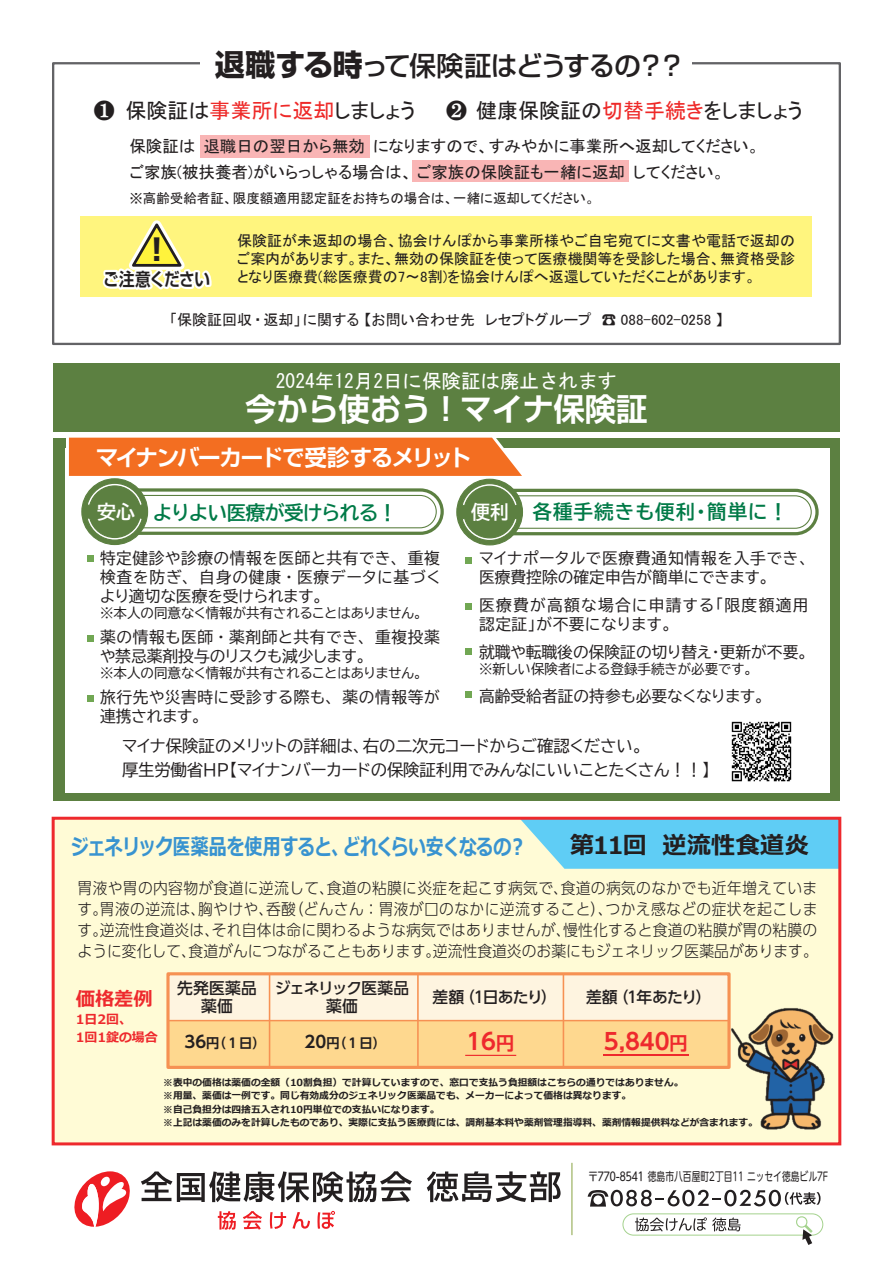
<style>
.page{position:relative;width:893px;height:1263px;background:#fff}
.page>*{position:absolute;margin:0;border:0;box-sizing:border-box;transform-origin:0 0}
.t1{font:700 31.5px "Shin Go Pr 6 De";letter-spacing:-.01em;color:#fff}
.t2{font:800 30px "Shin Go Pr 6";color:#231f20}
.t3{font:500 27px "Shin Go Pr 6";letter-spacing:-.055em;color:#231f20}
.t4{font:700 24px "Meiryo";letter-spacing:.01em;color:#231f20}
.t5{font:700 22.65px "UD Shin Go Pro De";color:#ee292d}
.t6{font:700 22.5px "Meiryo";letter-spacing:-.045em;color:#3893d0;scale:.8 1}
.t7{font:700 22.5px "Shin Go Pr 6 De";letter-spacing:-.065em;color:#fff}
.t8{font:21px "MS P Gothic";color:#231f20}
.t9{font:19.5px "MS Gothic";color:#fff}
.t10{font:19.5px "BIZ UDP Gothic Bold";letter-spacing:-.02em;color:#017a47}
.t11{font:19.5px "BIZ UDP Gothic Bold";letter-spacing:.055em;color:#017a47}
.t12{font:700 19.35px "Meiryo";color:#ee292d}
.t13{font:700 18px "Shin Go Pr 6 De";letter-spacing:-.03em;color:#231f20;scale:.87 1}
.t14{font:16.5px/25.5px "MS P Gothic";color:#231f20}
.t15{font:16.5px/24px "BIZ UDP Gothic";color:#231f20}
.t16{font:300 15.75px/21px "UD Shin Go Pro";color:#231f20;text-align:justify;scale:.94 1}
.t17{font:15.75px/18.9px "BIZ UDP Gothic";letter-spacing:.035em;color:#231f20}
.t18{font:15.75px "BIZ UDP Gothic";color:#231f20}
.t19{font:15.75px/18.9px "BIZ UDP Gothic";letter-spacing:.08em;color:#231f20}
.t20{font:500 15.75px/18px "UD Shin Go Pro";letter-spacing:-.045em;color:#231f20;text-align:center}
.t21{font:500 15.75px/18px "UD Shin Go Pro";letter-spacing:-.075em;color:#231f20;text-align:center}
.t22{font:15px/18px "MS P Gothic";color:#231f20}
.t23{font:13.5px "BIZ UDP Gothic";color:#231f20}
.t24{font:13.5px "MS P Gothic";color:#231f20}
.t25{font:700 13.2px "UD Shin Go Pro De";color:#231f20}
.t26{font:700 12.9px/18px "Meiryo";color:#ee292d}
.t27{font:12px "UD Shin M Go Pr 6";color:#231f20}
.t28{font:700 9.75px/13.5px "Meiryo";color:#231f20}
.s1{font-weight:700;font-size:30px}
.s2{color:#ee2928}
.s3{font-size:19.05px;color:#fff}
.s4{font-size:16.5px}
.s5{font-size:18.15px}
</style>
<div class="page">
<div style="left:53px;top:438px;width:787px;height:363px;background:#5c8041"></div>
<div style="left:66px;top:448px;width:764px;height:344px;background:#fff"></div>
<div style="left:53px;top:818px;width:787px;height:326px;background:#fffbd6"></div>
<svg style="left:141px;top:1171px;width:271px;height:31px"></svg>
<svg style="left:427px;top:1171px;width:134px;height:31px"></svg>
<svg style="left:74px;top:1171px;width:56px;height:56px"></svg>
<svg style="left:218px;top:1211px;width:18px;height:18px"></svg>
<svg style="left:243px;top:1211px;width:19px;height:19px"></svg>
<svg style="left:270px;top:1212px;width:16px;height:17px"></svg>
<svg style="left:292px;top:1212px;width:18px;height:17px"></svg>
<svg style="left:317px;top:1211px;width:18px;height:18px"></svg>
<svg style="left:588px;top:1190px;width:232px;height:16px"></svg>
<div style="left:622px;top:1213px;width:201px;height:22px;border:1px solid #a4d28d;border-radius:11px"></div>
<svg style="left:635px;top:1217px;width:106px;height:14px"></svg>
<hr style="left:571px;top:1163px;width:1px;height:72px;background:#8fa84c">
<svg style="left:795px;top:1216px;width:21px;height:29px"></svg>
<svg style="left:522px;top:821px;width:315px;height:48px;background:#6ad0f2"></svg>
<div style="left:52px;top:817px;width:789px;height:328px;border:3px solid #ee292d"></div>
<div style="left:168px;top:974px;width:561px;height:46px;background:#fef4e0"></div>
<div style="left:168px;top:1020px;width:561px;height:47px;background:#fed88f"></div>
<hr style="left:269px;top:974px;width:1px;height:93px;background:#f69153">
<hr style="left:417px;top:974px;width:2px;height:93px;background:#f69153">
<hr style="left:563px;top:974px;width:1px;height:93px;background:#f69153">
<hr style="left:168px;top:1020px;width:561px;height:1px;background:#f69153">
<svg style="left:465px;top:1055px;width:51px;height:1px"></svg>
<hr style="left:604px;top:1055px;width:85px;height:1px;background:#ee292d">
<div style="left:166px;top:972px;width:565px;height:97px;border:3px solid #f69153"></div>
<img style="left:712px;top:993px;width:130px;height:153px">
<div style="left:81px;top:216px;width:731px;height:81px;background:#fff57e"></div>
<div style="left:52px;top:62px;width:789px;height:283px;border:2px solid #636366"></div>
<div style="left:201px;top:43px;width:491px;height:37px;background:#fff"></div>
<div style="left:53px;top:364px;width:787px;height:68px;background:#5c8041"></div>
<div style="left:200px;top:136px;width:169px;height:22px;background:#f9b5b5"></div>
<div style="left:412px;top:160px;width:217px;height:22px;background:#f9b5b5"></div>
<div style="left:87px;top:555px;width:7px;height:7px;background:#71a753"></div>
<div style="left:87px;top:635px;width:7px;height:6px;background:#71a753"></div>
<div style="left:87px;top:695px;width:7px;height:7px;background:#71a753"></div>
<div style="left:465px;top:557px;width:7px;height:6px;background:#71a753"></div>
<div style="left:465px;top:648px;width:7px;height:7px;background:#71a753"></div>
<div style="left:465px;top:603px;width:7px;height:6px;background:#71a753"></div>
<svg style="left:66px;top:437px;width:746px;height:105px"></svg>
<div style="left:465px;top:691px;width:6px;height:7px;background:#71a753"></div>
<svg style="left:102px;top:220px;width:110px;height:70px"></svg>
<img style="left:731px;top:721px;width:61px;height:61px">
<h3 class="t3" style="left:215px;top:43px;width:472px"><span class="s1">退職する時</span>って保険証はどうするの？？</h3>
<h3 class="t8" style="left:94px;top:99px;width:323px">❶ 保険証は<span class="s2">事業所に返却</span>しましょう</h3>
<h3 class="t8" style="left:446px;top:99px;width:358px">❷ 健康保険証の<span class="s2">切替手続き</span>をしましょう</h3>
<p class="t14" style="left:129px;top:134px;width:632px">保険証は退職日の翌日から無効になりますので、すみやかに事業所へ返却してください。ご家族(被扶養者)がいらっしゃる場合は、ご家族の保険証も一緒に返却してください。</p>
<p class="t24" style="left:129px;top:192px;width:467px">※高齢受給者証、限度額適用認定証をお持ちの場合は、一緒に返却してください。</p>
<h2 class="t2" style="left:142px;top:225px;width:31px">！</h2>
<p class="t22" style="left:237px;top:231px;width:560px">保険証が未返却の場合、協会けんぽから事業所様やご自宅宛てに文書や電話で返却のご案内があります。また、無効の保険証を使って医療機関等を受診した場合、無資格受診</p>
<p class="t13" style="left:103px;top:264px;width:124px">ご注意ください</p>
<p class="t22" style="left:237px;top:267px;width:520px">となり医療費(総医療費の7～8割)を協会けんぽへ返還していただくことがあります。</p>
<p class="t22" style="left:170px;top:310px;width:555px">「保険証回収・返却」に関する 【お問い合わせ先　レセプトグループ　☎ 088-602-0258 】</p>
<p class="t9" style="left:276px;top:372px;width:343px">2024年12月2日に保険証は廃止されます</p>
<h1 class="t1" style="left:245px;top:383px;width:404px">今から使おう！マイナ保険証</h1>
<h3 class="t7" style="left:96px;top:439px;width:377px">マイナンバーカードで受診するメリット</h3>
<p class="t10" style="left:97px;top:503px;width:302px"><span class="s3">安心</span> よりよい医療が受けられる！</p>
<p class="t11" style="left:471px;top:502px;width:318px"><span class="s3">便利</span> 各種手続きも便利・簡単に！</p>
<p class="t17" style="left:100px;top:549px;width:342px;text-align:justify">特定健診や診療の情報を医師と共有でき、重複検査を防ぎ、自身の健康・医療データに基づくより適切な医療を受けられます。</p>
<p class="t23" style="left:100px;top:606px;width:324px">※本人の同意なく情報が共有されることはありません。</p>
<p class="t17" style="left:100px;top:628px;width:342px">薬の情報も医師・薬剤師と共有でき、重複投薬や禁忌薬剤投与のリスクも減少します。</p>
<p class="t23" style="left:100px;top:666px;width:324px">※本人の同意なく情報が共有されることはありません。</p>
<p class="t17" style="left:100px;top:688px;width:341px">旅行先や災害時に受診する際も、薬の情報等が連携されます。</p>
<p class="t17" style="left:479px;top:549px;width:331px">マイナポータルで医療費通知情報を入手でき、医療費控除の確定申告が簡単にできます。</p>
<p class="t19" style="left:479px;top:596px;width:331px">医療費が高額な場合に申請する「限度額適用認定証」が不要になります。</p>
<p class="t18" style="left:479px;top:644px;width:330px">就職や転職後の保険証の切り替え・更新が不要。</p>
<p class="t23" style="left:479px;top:662px;width:275px">※新しい保険者による登録手続きが必要です。</p>
<p class="t18" style="left:479px;top:688px;width:287px">高齢受給者証の持参も必要なくなります。</p>
<p class="t15" style="left:122px;top:733px;width:590px">マイナ保険証のメリットの詳細は、右の二次元コードからご確認ください。<br>厚生労働省HP【マイナンバーカードの保険証利用でみんなにいいことたくさん！！】</p>
<h3 class="t6" style="left:71px;top:830px;width:571px">ジェネリック医薬品を使用すると、どれくらい安くなるの︖</h3>
<h3 class="t4" style="left:570px;top:828px;width:240px">第11回 逆流性食道炎</h3>
<p class="t16" style="left:78px;top:877px;width:789px">胃液や胃の内容物が食道に逆流して、食道の粘膜に炎症を起こす病気で、食道の病気のなかでも近年増えています。胃液の逆流は、胸やけや、呑酸（どんさん：胃液が口のなかに逆流すること）、つかえ感などの症状を起こします。逆流性食道炎は、それ自体は命に関わるような病気ではありませんが、慢性化すると食道の粘膜が胃の粘膜のように変化して、食道がんにつながることもあります。逆流性食道炎のお薬にもジェネリック医薬品があります。</p>
<p class="t12" style="left:76px;top:986px;width:79px">価格差例</p>
<p class="t26" style="left:76px;top:1011px;width:84px">1日2回、<br>1回1錠の場合</p>
<p class="t20" style="left:177px;top:979px;width:81px">先発医薬品薬価</p>
<p class="t21" style="left:275px;top:979px;width:136px">ジェネリック医薬品薬価</p>
<p class="t20" style="left:433px;top:988px;width:126px">差額（1日あたり）</p>
<p class="t20" style="left:586px;top:988px;width:127px">差額（1年あたり）</p>
<p class="t25" style="left:184px;top:1033px;width:83px"><span class="s4">36</span>円（１日）</p>
<p class="t25" style="left:305px;top:1033px;width:83px"><span class="s4">20</span>円（１日）</p>
<h3 class="t5" style="left:466px;top:1023px;width:49px">16<span class="s5">円</span></h3>
<h3 class="t5" style="left:604px;top:1023px;width:85px">5,840<span class="s5">円</span></h3>
<p class="t28" style="left:163px;top:1076px;width:596px">※表中の価格は薬価の全額（10割負担）で計算していますので、窓口で支払う負担額はこちらの通りではありません。<br>※用量、薬価は一例です。同じ有効成分のジェネリック医薬品でも、メーカーによって価格は異なります。<br>※自己負担分は四捨五入され10円単位での支払いになります。<br>※上記は薬価のみを計算したものであり、実際に支払う医療費には、調剤基本料や薬剤管理指導料、薬剤情報提供料などが含まれます。</p>
<p class="t27" style="left:587px;top:1167px;width:243px">〒770-8541 徳島市八百屋町2丁目11 ニッセイ徳島ビル7F</p>
</div>
